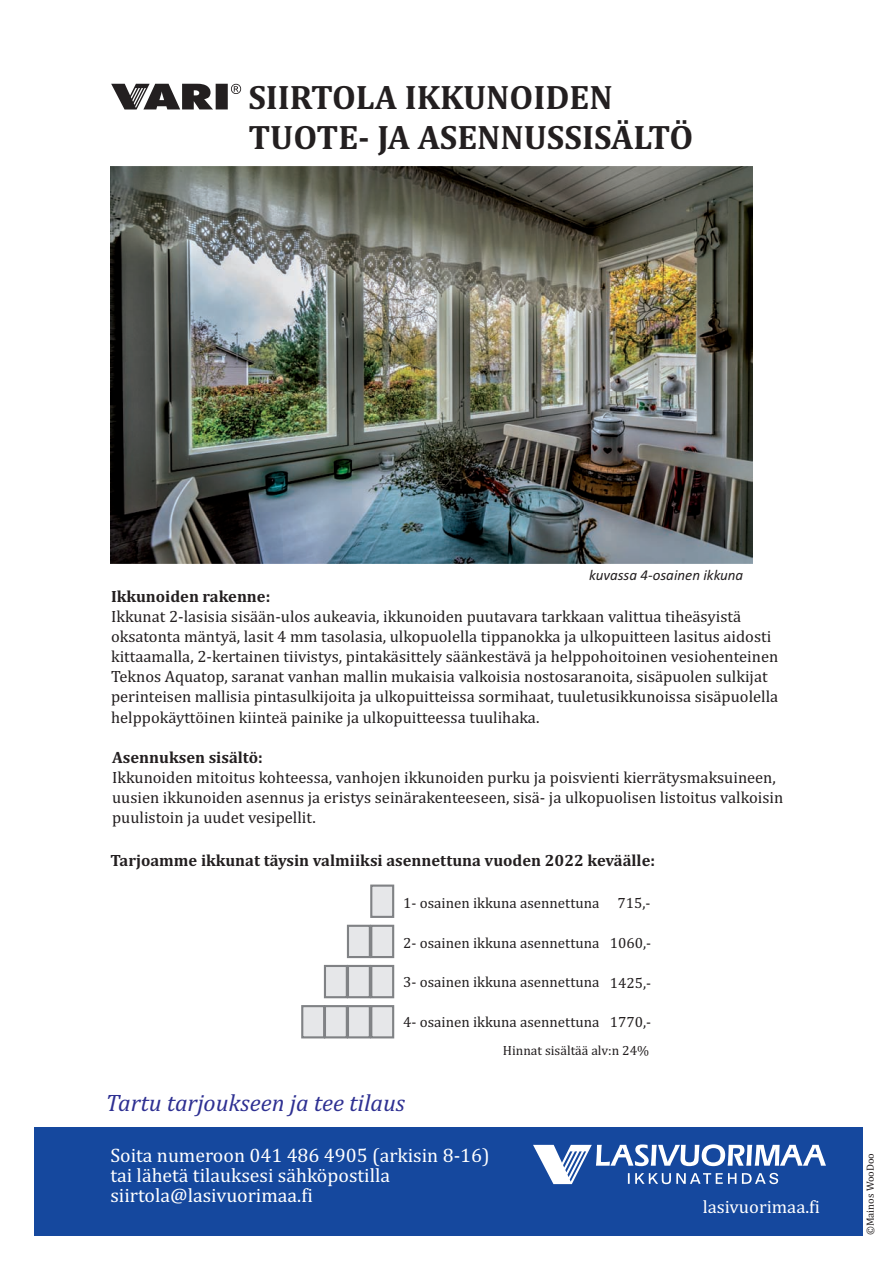
<style>
.page{position:relative;width:893px;height:1263px;background:#fff}
.page>*{position:absolute;margin:0;border:0;box-sizing:border-box;transform-origin:0 0}
.t1{font:700 34.35px/40.2px "Cambria";color:#231f20}
.t2{font:italic 24px "Cambria";color:#2e3092}
.t3{font:19.8px/20.1px "Cambria";color:#fff}
.t4{font:18.3px "Cambria";color:#fff}
.t5{font:16.5px/20.1px "Cambria";color:#231f20}
.t6{font:700 16.5px "Cambria";color:#231f20}
.t7{font:15px "Cambria";color:#231f20}
.t8{font:italic 15px "Calibri";color:#231f20}
.t9{font:13.5px "Cambria";color:#231f20}
.t10{font:10.5px "Cambria";color:#231f20}
</style>
<div class="page">
<svg style="left:111px;top:84px;width:130px;height:25px"></svg>
<div style="left:35px;top:1127px;width:828px;height:108px;background:#15489e"></div>
<svg style="left:533px;top:1144px;width:293px;height:40px"></svg>
<img style="left:110px;top:167px;width:643px;height:397px">
<div style="left:370px;top:884px;width:24px;height:34px;background:#e6e7e9;border:2px solid #808285"></div>
<div style="left:370px;top:925px;width:24px;height:33px;background:#e6e7e9;border:2px solid #808285"></div>
<div style="left:370px;top:965px;width:24px;height:33px;background:#e6e7e9;border:2px solid #808285"></div>
<div style="left:370px;top:1005px;width:24px;height:33px;background:#e6e7e9;border:2px solid #808285"></div>
<div style="left:347px;top:925px;width:24px;height:33px;background:#e6e7e9;border:2px solid #808285"></div>
<div style="left:347px;top:965px;width:24px;height:33px;background:#e6e7e9;border:2px solid #808285"></div>
<div style="left:347px;top:1005px;width:24px;height:33px;background:#e6e7e9;border:2px solid #808285"></div>
<div style="left:324px;top:965px;width:24px;height:33px;background:#e6e7e9;border:2px solid #808285"></div>
<div style="left:324px;top:1005px;width:24px;height:33px;background:#e6e7e9;border:2px solid #808285"></div>
<div style="left:301px;top:1005px;width:24px;height:33px;background:#e6e7e9;border:2px solid #808285"></div>
<h1 class="t1" style="left:248px;top:79px;width:446px">SIIRTOLA IKKUNOIDEN<br>TUOTE- JA ASENNUSSISÄLTÖ</h1>
<p class="t8" style="left:589px;top:569px;width:156px">kuvassa 4-osainen ikkuna</p>
<p class="t6" style="left:111px;top:589px;width:161px">Ikkunoiden rakenne:</p>
<p class="t5" style="left:111px;top:607px;width:669px">Ikkunat 2-lasisia sisään-ulos aukeavia, ikkunoiden puutavara tarkkaan valittua tiheäsyistä oksatonta mäntyä, lasit 4 mm tasolasia, ulkopuolella tippanokka ja ulkopuitteen lasitus aidosti kittaamalla, 2-kertainen tiivistys, pintakäsittely säänkestävä ja helppohoitoinen vesiohenteinen Teknos Aquatop, saranat vanhan mallin mukaisia valkoisia nostosaranoita, sisäpuolen sulkijat perinteisen mallisia pintasulkijoita ja ulkopuitteissa sormihaat, tuuletusikkunoissa sisäpuolella helppokäyttöinen kiinteä painike ja ulkopuitteessa tuulihaka.</p>
<p class="t6" style="left:112px;top:750px;width:152px">Asennuksen sisältö:</p>
<p class="t5" style="left:112px;top:768px;width:673px">Ikkunoiden mitoitus kohteessa, vanhojen ikkunoiden purku ja poisvienti kierrätysmaksuineen, uusien ikkunoiden asennus ja eristys seinärakenteeseen, sisä- ja ulkopuolisen listoitus valkoisin puulistoin ja uudet vesipellit.</p>
<p class="t6" style="left:110px;top:853px;width:546px">Tarjoamme ikkunat täysin valmiiksi asennettuna vuoden 2022 keväälle:</p>
<p class="t7" style="left:618px;top:896px;width:34px">715,-</p>
<p class="t7" style="left:610px;top:937px;width:43px">1060,-</p>
<p class="t7" style="left:610px;top:976px;width:43px">1425,-</p>
<p class="t7" style="left:610px;top:1016px;width:43px">1770,-</p>
<p class="t9" style="left:503px;top:1045px;width:148px">Hinnat sisältää alv:n 24%</p>
<p class="t7" style="left:403px;top:896px;width:198px">1- osainen ikkuna asennettuna</p>
<p class="t7" style="left:403px;top:936px;width:198px">2- osainen ikkuna asennettuna</p>
<p class="t7" style="left:403px;top:976px;width:198px">3- osainen ikkuna asennettuna</p>
<p class="t7" style="left:403px;top:1015px;width:198px">4- osainen ikkuna asennettuna</p>
<h2 class="t2" style="left:106px;top:1092px;width:301px">Tartu tarjoukseen ja tee tilaus</h2>
<p class="t3" style="left:110px;top:1146px;width:381px">Soita numeroon 041 486 4905 (arkisin 8-16) tai lähetä tilauksesi sähköpostilla siirtola@lasivuorimaa.fi</p>
<p class="t4" style="left:703px;top:1199px;width:119px">lasivuorimaa.fi</p>
<p class="t10" style="left:866px;top:1235px;width:84px;rotate:-90deg">©Mainos WooDoo</p>
</div>
